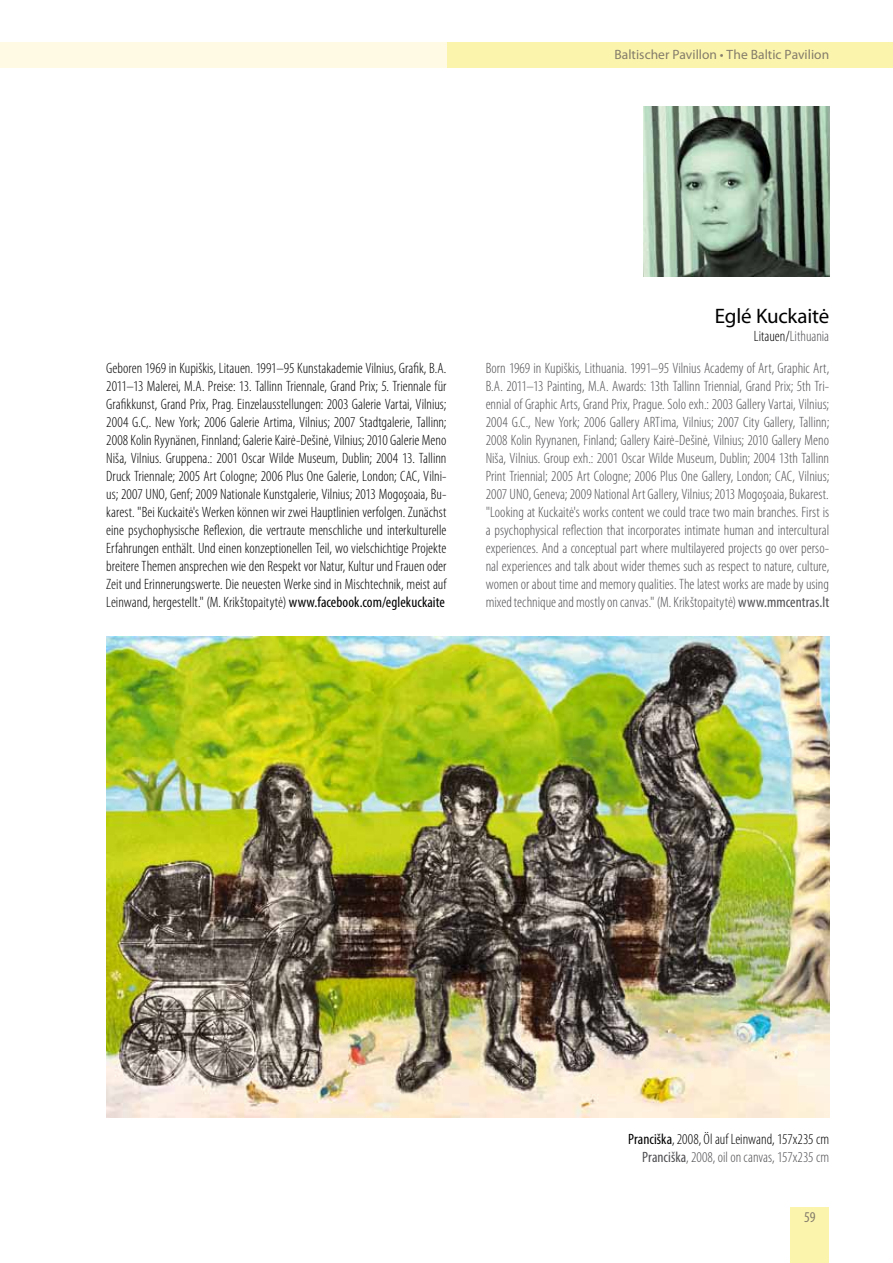
<style>
.page{position:relative;width:893px;height:1263px;background:#fff}
.page>*{position:absolute;margin:0;border:0;box-sizing:border-box;transform-origin:0 0}
.t1{font:21px "Myriad Pro";letter-spacing:-.01em;color:#000}
.t2{font:300 condensed 15px/18px "Myriad Pro";color:#000;text-align:justify}
.t3{font:300 condensed 15px/18px "Myriad Pro";letter-spacing:.005em;color:#504f53;text-align:justify}
.t4{font:condensed 15px "Myriad Pro";color:#847c6a}
.t5{font:13.5px "Myriad Pro";letter-spacing:.005em;color:#847c6a}
.s1{color:#000}
.s2{font-weight:400}
.s3{font-weight:400;color:#504f53}
.s4{color:#504f53}
</style>
<div class="page">
<div style="left:791px;top:1208px;width:38px;height:55px;background:#fbf4ad"></div>
<div style="left:446px;top:43px;width:447px;height:25px;background:#fbf4ad"></div>
<div style="left:0;top:43px;width:446px;height:25px;background:#fefae3"></div>
<img style="left:643px;top:106px;width:186px;height:170px">
<img style="left:106px;top:637px;width:723px;height:481px">
<p class="t5" style="left:614px;top:46px;width:216px">Baltischer Pavillon • The Baltic Pavilion</p>
<h1 class="t1" style="left:715px;top:303px;width:116px">Eglé Kuckaitė</h1>
<p class="t3" style="left:754px;top:327px;width:77px"><span class="s1">Litauen/</span>Lithuania</p>
<p class="t2" style="left:106px;top:359px;width:342px">Geboren 1969 in Kupiškis, Litauen. 1991–95 Kunstakademie Vilnius, Grafik, B.A.<br>2011–13 Malerei, M.A. Preise: 13. Tallinn Triennale, Grand Prix; 5. Triennale für Grafikkunst, Grand Prix, Prag. Einzelausstellungen: 2003 Galerie Vartai, Vilnius; 2004 G.C,. New York; 2006 Galerie Artima, Vilnius; 2007 Stadtgalerie, Tallinn; 2008 Kolin Ryynänen, Finnland; Galerie Kairė-Dešinė, Vilnius; 2010 Galerie Meno Niša, Vilnius. Gruppena.: 2001 Oscar Wilde Museum, Dublin; 2004 13. Tallinn Druck Triennale; 2005 Art Cologne; 2006 Plus One Galerie, London; CAC, Vilni&shy;us; 2007 UNO, Genf; 2009 Nationale Kunstgalerie, Vilnius; 2013 Mogoşoaia, Bu&shy;karest. "Bei Kuckaitė's Werken können wir zwei Hauptlinien verfolgen. Zunächst eine psychophysische Reflexion, die vertraute menschliche und interkulturelle Erfahrungen enthält. Und einen konzeptionellen Teil, wo vielschichtige Projekte breitere Themen ansprechen wie den Respekt vor Natur, Kultur und Frauen oder Zeit und Erinnerungswerte. Die neuesten Werke sind in Mischtechnik, meist auf Leinwand, hergestellt." (M. Krikštopaitytė) <span class="s2">www.facebook.com/eglekuckaite</span></p>
<p class="t3" style="left:486px;top:359px;width:345px">Born 1969 in Kupiškis, Lithuania. 1991–95 Vilnius Academy of Art, Graphic Art, B.A. 2011–13 Painting, M.A. Awards: 13th Tallinn Triennial, Grand Prix; 5th Tri&shy;ennial of Graphic Arts, Grand Prix, Prague. Solo exh.: 2003 Gallery Vartai, Vilnius; 2004 G.C., New York; 2006 Gallery ARTima, Vilnius; 2007 City Gallery, Tallinn; 2008 Kolin Ryynanen, Finland; Gallery Kairė-Dešinė, Vilnius; 2010 Gallery Meno Niša, Vilnius. Group exh.: 2001 Oscar Wilde Museum, Dublin; 2004 13th Tallinn Print Triennial; 2005 Art Cologne; 2006 Plus One Gallery, London; CAC, Vilnius; 2007 UNO, Geneva; 2009 National Art Gallery, Vilnius; 2013 Mogoşoaia, Bukarest. "Looking at Kuckaitė's works content we could trace two main branches. First is a psychophysical reflection that incorporates intimate human and intercultural experiences. And a conceptual part where multilayered projects go over perso&shy;nal experiences and talk about wider themes such as respect to nature, culture, women or about time and memory qualities. The latest works are made by using mixed technique and mostly on canvas." (M. Krikštopaitytė) <span class="s2">www.mmcentras.lt</span></p>
<p class="t2" style="left:628px;top:1130px;width:203px;text-align:right"><span class="s2">Pranciška</span>, 2008, Öl auf Leinwand, 157x235 cm<br><span class="s3">Pranciška</span><span class="s4">, 2008, oil on canvas, 157x235 cm</span></p>
<p class="t4" style="left:804px;top:1208px;width:13px">59</p>
</div>
